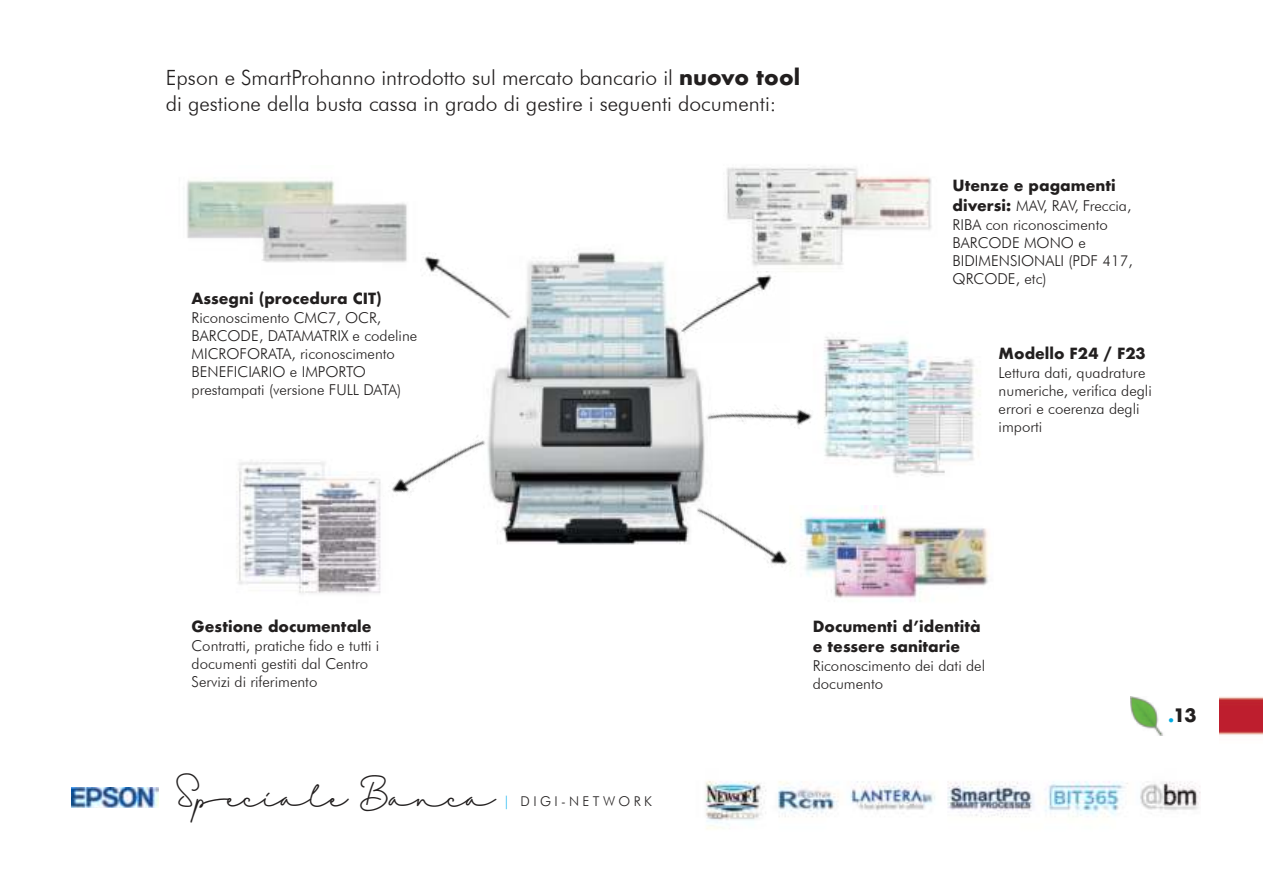
<style>
.page{position:relative;width:1263px;height:893px;background:#fff}
.page>*{position:absolute;margin:0;border:0;box-sizing:border-box;transform-origin:0 0}
.t1{font:45px "Danila";color:#221f1f}
.t2{font:300 21px/26.5px "Futura BT";color:#221f1f}
.t3{font:700 18px "Futura";color:#221f1f}
.t4{font:300 15px/18px "Futura BT";color:#221f1f}
.t5{font:700 15px/20.1px "Futura";color:#221f1f}
.t6{font:300 13.5px "Futura BT";letter-spacing:.25em;color:#221f1f}
.s1{font-family:"Futura";font-weight:700}
.s2{color:#00adef}
.s3{color:#00aae0}
</style>
<div class="page">
<img style="left:489px;top:249px;width:200px;height:296px">
<svg style="left:158px;top:787px;width:1px;height:21px"></svg>
<img style="left:72px;top:787px;width:86px;height:21px">
<img style="left:1130px;top:697px;width:33px;height:38px">
<img style="left:705px;top:781px;width:496px;height:48px">
<img style="left:1220px;top:696px;width:43px;height:39px">
<img style="left:186px;top:180px;width:221px;height:83px">
<img style="left:236px;top:460px;width:145px;height:134px">
<img style="left:804px;top:505px;width:185px;height:96px">
<img style="left:824px;top:337px;width:157px;height:139px">
<img style="left:727px;top:167px;width:205px;height:102px">
<img style="left:669px;top:271px;width:103px;height:72px">
<img style="left:680px;top:468px;width:124px;height:97px">
<img style="left:689px;top:356px;width:143px;height:127px">
<img style="left:396px;top:250px;width:136px;height:110px">
<img style="left:370px;top:417px;width:136px;height:104px">
<h2 class="t2" style="left:166px;top:66px;width:636px">Epson e SmartProhanno introdotto sul mercato bancario il <span class="s1">nuovo tool </span>di gestione della busta cassa in grado di gestire i seguenti documenti:</h2>
<p class="t5" style="left:192px;top:288px;width:192px">Assegni (procedura CIT)</p>
<p class="t4" style="left:192px;top:310px;width:227px">Riconoscimento CMC7, OCR,<br>BARCODE, DATAMATRIX e codeline<br>MICROFORATA, riconoscimento<br>BENEFICIARIO e IMPORTO prestampati (versione FULL DATA)</p>
<p class="t5" style="left:952px;top:175px;width:165px">Utenze e pagamenti</p>
<p class="t4" style="left:952px;top:198px;width:182px"><span class="s1">diversi:</span> MAV, RAV, Freccia,<br>RIBA con riconoscimento<br>BARCODE MONO e<br>BIDIMENSIONALI (PDF 417,<br>QRCODE, etc)</p>
<p class="t5" style="left:999px;top:344px;width:149px">Modello F24 / F23</p>
<p class="t4" style="left:999px;top:365px;width:155px">Lettura dati, quadrature numeriche, verifica degli errori e coerenza degli importi</p>
<p class="t5" style="left:192px;top:616px;width:181px">Gestione documentale</p>
<p class="t4" style="left:192px;top:638px;width:189px">Contratti, pratiche fido e tutti i documenti gestiti dal Centro<br>Servizi di riferimento</p>
<h1 class="t1" style="left:176px;top:773px;width:321px">Speciale Banca</h1>
<p class="t6" style="left:503px;top:796px;width:150px"><span class="s2">|</span> DIGI-NETWORK</p>
<p class="t5" style="left:813px;top:616px;width:169px">Documenti d’identità e tessere sanitarie</p>
<p class="t4" style="left:813px;top:658px;width:174px">Riconoscimento dei dati del documento</p>
<p class="t3" style="left:1168px;top:703px;width:30px"><span class="s3">.</span>13</p>
</div>
